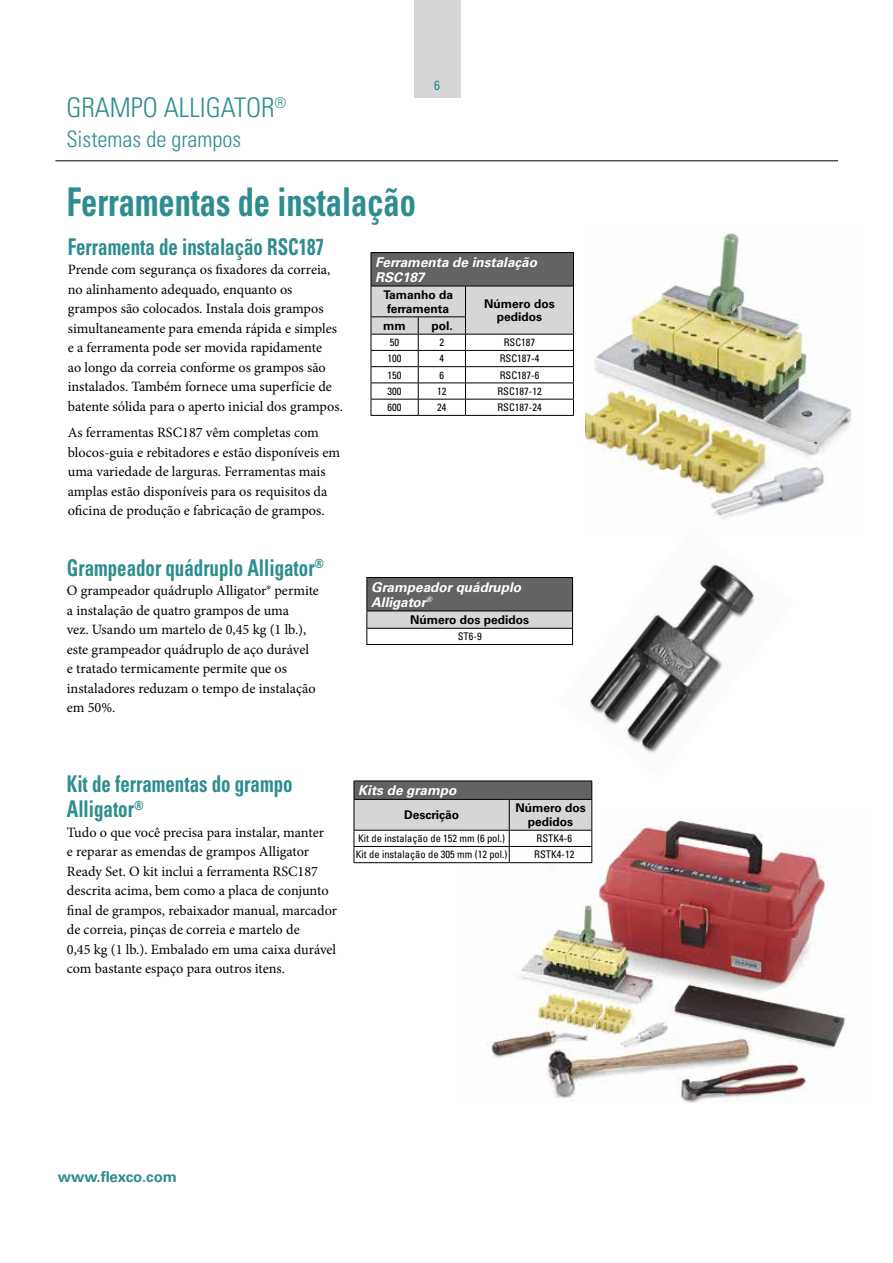
<style>
.page{position:relative;width:893px;height:1263px;background:#fff}
.page>*{position:absolute;margin:0;border:0;box-sizing:border-box;transform-origin:0 0}
.t1{font:700 condensed 39.6px "Univers LT Std";color:#2e8d8e;scale:.82 1}
.t2{font:300 condensed 27px "Univers LT Std";color:#2e8d8e}
.t3{font:700 condensed 23.1px/25.2px "Univers LT Std";color:#2e8d8e;scale:.82 1}
.t4{font:300 condensed 22.5px "Univers LT Std";color:#2e8d8e}
.t5{font:700 15px "Univers LT Std";color:#2e8d8e}
.t6{font:14.25px/19.5px "Minion Pro";color:#000}
.t7{font:italic 700 13.5px/15px "Univers LT Std";color:#fff}
.t8{font:condensed 13.5px "Univers LT Std";color:#2e8d8e}
.t9{font:700 12px/13.5px "Univers LT Std";color:#000;text-align:center}
.t10{font:condensed 10.5px "Univers LT Std";color:#000}
</style>
<div class="page">
<hr style="left:55px;top:160px;width:783px;height:1px;background:#000">
<div style="left:414px;top:0;width:46px;height:98px;background:#d6d6d6"></div>
<img style="left:586px;top:230px;width:266px;height:289px">
<img style="left:573px;top:564px;width:182px;height:189px">
<div style="left:371px;top:253px;width:202px;height:33px;background:#636363"></div>
<hr style="left:573px;top:253px;width:1px;height:33px;background:#000">
<hr style="left:371px;top:252px;width:47px;height:1px;background:#000">
<hr style="left:371px;top:253px;width:1px;height:33px;background:#000">
<hr style="left:418px;top:252px;width:47px;height:1px;background:#000">
<hr style="left:465px;top:252px;width:109px;height:1px;background:#000">
<hr style="left:371px;top:415px;width:47px;height:1px;background:#000">
<hr style="left:418px;top:415px;width:47px;height:1px;background:#000">
<hr style="left:465px;top:415px;width:109px;height:1px;background:#000">
<svg style="left:371px;top:286px;width:203px;height:129px"></svg>
<div style="left:367px;top:577px;width:206px;height:34px;background:#636363"></div>
<div style="left:367px;top:611px;width:206px;height:17px;background:#d6d6d6"></div>
<hr style="left:572px;top:578px;width:1px;height:32px;background:#000">
<hr style="left:366px;top:577px;width:207px;height:1px;background:#000">
<hr style="left:366px;top:578px;width:1px;height:32px;background:#000">
<hr style="left:366px;top:610px;width:207px;height:1px;background:#000">
<hr style="left:366px;top:628px;width:207px;height:1px;background:#000">
<svg style="left:366px;top:611px;width:1px;height:33px"></svg>
<svg style="left:572px;top:611px;width:1px;height:33px"></svg>
<hr style="left:366px;top:644px;width:207px;height:1px;background:#000">
<img style="left:461px;top:809px;width:385px;height:293px">
<hr style="left:354px;top:862px;width:155px;height:1px;background:#000">
<hr style="left:509px;top:862px;width:83px;height:1px;background:#000">
<hr style="left:354px;top:780px;width:155px;height:1px;background:#000">
<svg style="left:354px;top:781px;width:238px;height:81px"></svg>
<hr style="left:509px;top:780px;width:83px;height:1px;background:#000">
<hr style="left:354px;top:799px;width:155px;height:1px;background:#000">
<hr style="left:509px;top:799px;width:83px;height:1px;background:#000">
<h2 class="t2" style="left:66px;top:92px;width:222px">GRAMPO ALLIGATOR<sup>®</sup></h2>
<h3 class="t4" style="left:66px;top:126px;width:176px">Sistemas de grampos</h3>
<h1 class="t1" style="left:67px;top:178px;width:427px">Ferramentas de instalação</h1>
<p class="t8" style="left:434px;top:77px;width:7px">6</p>
<h3 class="t3" style="left:68px;top:234px;width:314px">Ferramenta de instalação RSC187</h3>
<p class="t6" style="left:68px;top:260px;width:277px">Prende com segurança os fixadores da correia, no alinhamento adequado, enquanto os grampos são colocados. Instala dois grampos simultaneamente para emenda rápida e simples e a ferramenta pode ser movida rapidamente<br>ao longo da correia conforme os grampos são instalados. Também fornece uma superfície de batente sólida para o aperto inicial dos grampos.</p>
<p class="t6" style="left:68px;top:423px;width:274px">As ferramentas RSC187 vêm completas com blocos-guia e rebitadores e estão disponíveis em uma variedade de larguras. Ferramentas mais amplas estão disponíveis para os requisitos da oficina de produção e fabricação de grampos.</p>
<h3 class="t3" style="left:67px;top:555px;width:315px">Grampeador quádruplo Alligator<sup>®</sup></h3>
<p class="t6" style="left:67px;top:581px;width:254px">O grampeador quádruplo Alligator® permite a instalação de quatro grampos de uma<br>vez. Usando um martelo de 0,45 kg (1 lb.), este grampeador quádruplo de aço durável<br>e tratado termicamente permite que os instaladores reduzam o tempo de instalação em 50%.</p>
<p class="t7" style="left:375px;top:255px;width:163px">Ferramenta de instalação<br>RSC187</p>
<p class="t9" style="left:383px;top:288px;width:71px">Tamanho da ferramenta</p>
<p class="t9" style="left:484px;top:297px;width:72px">Número dos pedidos</p>
<p class="t9" style="left:383px;top:319px;width:24px">mm</p>
<p class="t9" style="left:431px;top:319px;width:23px">pol.</p>
<p class="t10" style="left:390px;top:336px;width:11px">50</p>
<p class="t10" style="left:440px;top:336px;width:6px">2</p>
<p class="t10" style="left:504px;top:336px;width:33px">RSC187</p>
<p class="t10" style="left:388px;top:352px;width:15px">100</p>
<p class="t10" style="left:440px;top:352px;width:6px">4</p>
<p class="t10" style="left:500px;top:352px;width:41px">RSC187-4</p>
<p class="t10" style="left:388px;top:368px;width:15px">150</p>
<p class="t10" style="left:440px;top:368px;width:6px">6</p>
<p class="t10" style="left:500px;top:368px;width:41px">RSC187-6</p>
<p class="t10" style="left:388px;top:384px;width:15px">300</p>
<p class="t10" style="left:437px;top:384px;width:11px">12</p>
<p class="t10" style="left:497px;top:384px;width:46px">RSC187-12</p>
<p class="t10" style="left:388px;top:401px;width:15px">600</p>
<p class="t10" style="left:437px;top:401px;width:11px">24</p>
<p class="t10" style="left:497px;top:401px;width:46px">RSC187-24</p>
<p class="t7" style="left:371px;top:580px;width:151px">Grampeador quádruplo<br>Alligator<sup>®</sup></p>
<p class="t9" style="left:410px;top:613px;width:121px">Número dos pedidos</p>
<p class="t10" style="left:458px;top:630px;width:25px">ST6-9</p>
<h3 class="t3" style="left:67px;top:771px;width:277px">Kit de ferramentas do grampo<br>Alligator<sup>®</sup></h3>
<p class="t6" style="left:67px;top:822px;width:272px">Tudo o que você precisa para instalar, manter<br>e reparar as emendas de grampos Alligator Ready Set. O kit inclui a ferramenta RSC187 descrita acima, bem como a placa de conjunto final de grampos, rebaixador manual, marcador de correia, pinças de correia e martelo de<br>0,45 kg (1 lb.). Embalado em uma caixa durável com bastante espaço para outros itens.</p>
<p class="t7" style="left:358px;top:783px;width:99px">Kits de grampo</p>
<p class="t9" style="left:404px;top:808px;width:56px">Descrição</p>
<p class="t9" style="left:515px;top:801px;width:72px">Número dos pedidos</p>
<p class="t10" style="left:358px;top:832px;width:148px">Kit de instalação de 152 mm (6 pol.)</p>
<p class="t10" style="left:536px;top:832px;width:37px">RSTK4-6</p>
<p class="t10" style="left:356px;top:848px;width:153px">Kit de instalação de 305 mm (12 pol.)</p>
<p class="t10" style="left:534px;top:848px;width:42px">RSTK4-12</p>
<p class="t5" style="left:58px;top:1168px;width:121px">www.flexco.com</p>
</div>
